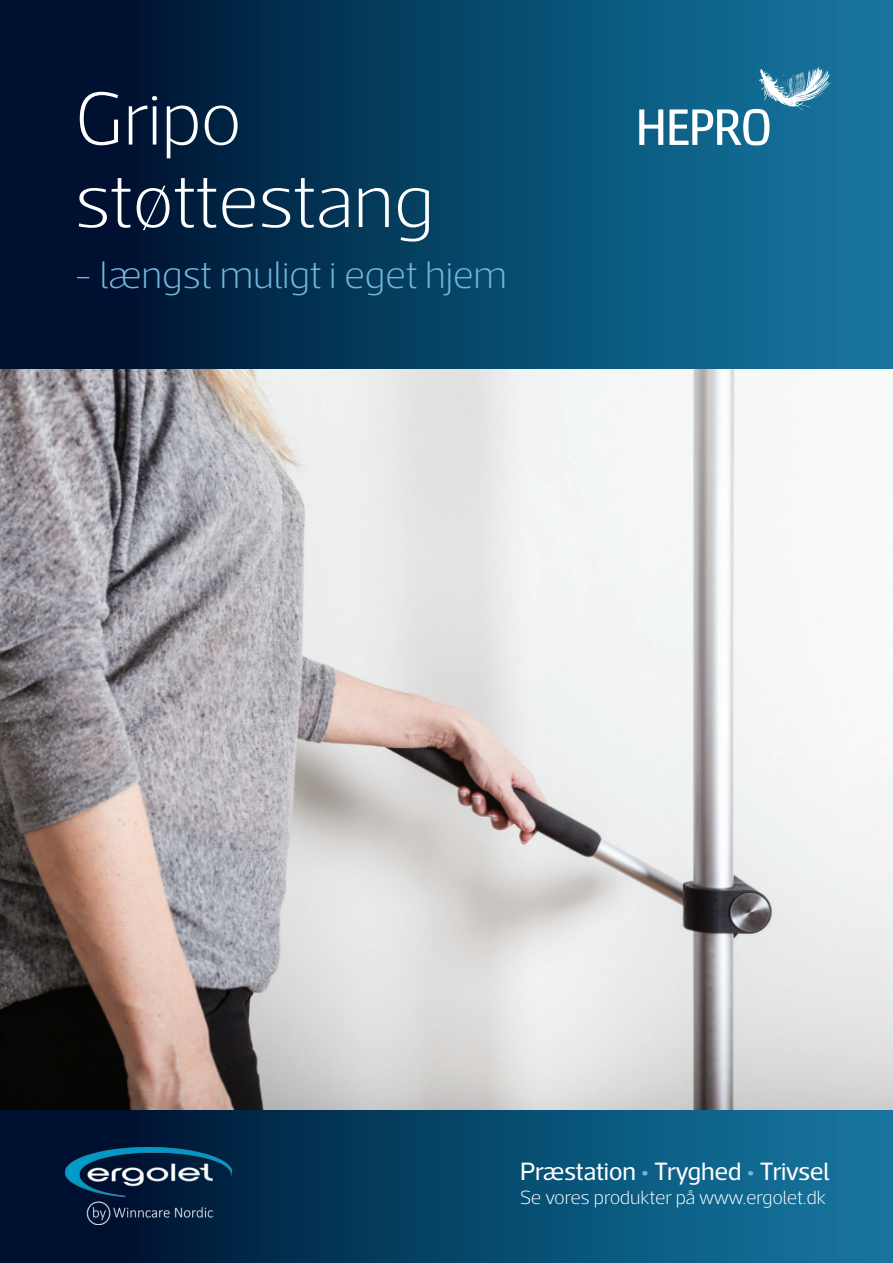
<style>
.page{position:relative;width:893px;height:1263px;background:#fff}
.page>*{position:absolute;margin:0;border:0;box-sizing:border-box;transform-origin:0 0}
.t1{font:200 76.5px/82.5px "Acto";letter-spacing:-.01em;color:#fff}
.t2{font:200 39px "Acto";letter-spacing:-.01em;color:#71b7dc}
.t3{font:25.5px "Acto";letter-spacing:-.015em;color:#fff}
.t4{font:200 19.5px "Acto";letter-spacing:-.015em;color:#fff}
.s1{color:#71b7dc}
</style>
<div class="page">
<div style="left:0;top:0;width:893px;height:1263px;background:linear-gradient(to right,#000825,#147ba4)"></div>
<svg style="left:639px;top:109px;width:24px;height:36px"></svg>
<svg style="left:669px;top:67px;width:162px;height:78px;background:#4187a6"></svg>
<img style="left:0;top:370px;width:893px;height:740px">
<img style="left:65px;top:1147px;width:167px;height:77px">
<h1 class="t1" style="left:74px;top:77px;width:361px">Gripo støttestang</h1>
<h2 class="t2" style="left:74px;top:253px;width:434px">- længst muligt i eget hjem</h2>
<h3 class="t3" style="left:520px;top:1156px;width:311px">Præstation <span class="s1">•</span> Tryghed <span class="s1">•</span> Trivsel</h3>
<p class="t4" style="left:520px;top:1186px;width:307px">Se vores produkter på www.ergolet.dk</p>
</div>
